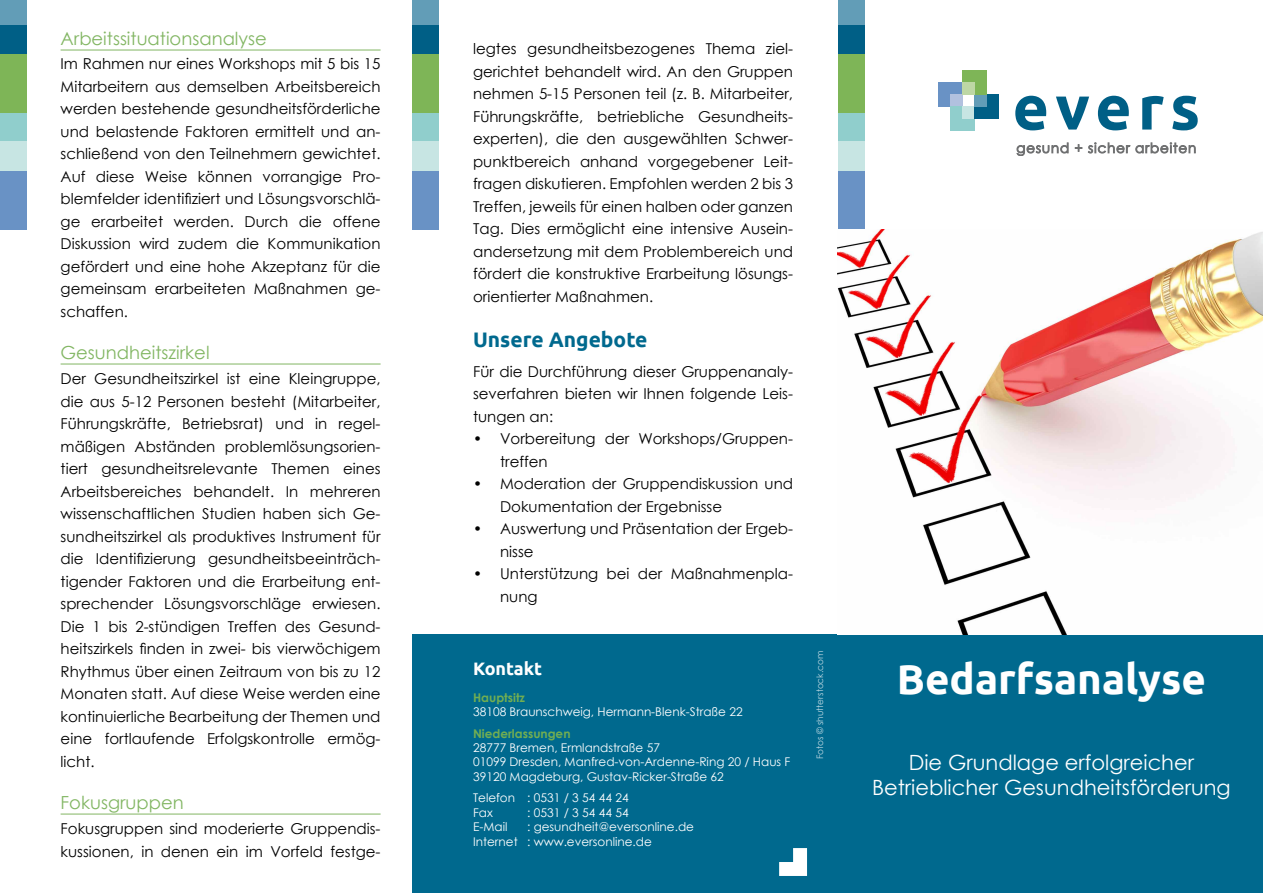
<style>
.page{position:relative;width:1263px;height:893px;background:#fff}
.page>*{position:absolute;margin:0;border:0;box-sizing:border-box;transform-origin:0 0}
.t1{font:700 42px "Ubuntu";color:#fff}
.t2{font:21px/25.2px "Century Gothic";color:#fff;text-align:center}
.t3{font:700 21px "Ubuntu";color:#00698e}
.t4{font:18px "Century Gothic";color:#82b663}
.t5{font:700 18px "Ubuntu";letter-spacing:-.005em;color:#fff}
.t6{font:15px/22.5px "Century Gothic";color:#000}
.t7{font:12px/14.4px "Century Gothic";color:#fff}
.t8{font:700 12px "Century Gothic";color:#71ae52}
.t9{font:9px "Century Gothic";color:#fff}
</style>
<div class="page">
<div style="left:412px;top:171px;width:27px;height:59px;background:#6992c5"></div>
<div style="left:412px;top:113px;width:27px;height:29px;background:#90cecc"></div>
<div style="left:412px;top:142px;width:27px;height:29px;background:#c7e5e3"></div>
<div style="left:412px;top:25px;width:27px;height:29px;background:#005f86"></div>
<div style="left:412px;top:0;width:27px;height:25px;background:#629db7"></div>
<div style="left:412px;top:54px;width:27px;height:59px;background:#7eb557"></div>
<div style="left:0;top:171px;width:27px;height:58px;background:#6992c5"></div>
<div style="left:0;top:113px;width:27px;height:29px;background:#90cecc"></div>
<div style="left:0;top:142px;width:27px;height:29px;background:#c7e5e3"></div>
<div style="left:0;top:25px;width:27px;height:29px;background:#005f86"></div>
<div style="left:0;top:0;width:27px;height:25px;background:#629db7"></div>
<div style="left:0;top:54px;width:27px;height:59px;background:#7eb557"></div>
<div style="left:838px;top:171px;width:26px;height:59px;background:#6992c5"></div>
<div style="left:838px;top:113px;width:26px;height:29px;background:#90cecc"></div>
<div style="left:838px;top:142px;width:26px;height:29px;background:#c7e5e3"></div>
<div style="left:838px;top:25px;width:26px;height:29px;background:#005f86"></div>
<div style="left:838px;top:0;width:26px;height:25px;background:#629db7"></div>
<div style="left:838px;top:54px;width:26px;height:59px;background:#7eb557"></div>
<svg style="left:1016px;top:142px;width:52px;height:14px"></svg>
<svg style="left:1075px;top:144px;width:7px;height:8px"></svg>
<svg style="left:1088px;top:142px;width:108px;height:12px"></svg>
<svg style="left:962px;top:94px;width:12px;height:12px"></svg>
<div style="left:938px;top:82px;width:24px;height:24px;background:#6992c5"></div>
<div style="left:950px;top:94px;width:12px;height:12px;background:#b2c1df"></div>
<div style="left:950px;top:106px;width:24px;height:24px;background:#90cecc"></div>
<div style="left:962px;top:106px;width:12px;height:12px;background:#c7e5e3"></div>
<div style="left:974px;top:94px;width:24px;height:24px;background:#005f86"></div>
<div style="left:974px;top:94px;width:12px;height:12px;background:#629db7"></div>
<div style="left:962px;top:70px;width:24px;height:24px;background:#7eb557"></div>
<div style="left:962px;top:82px;width:12px;height:12px;background:#bdd7a5"></div>
<svg style="left:1015px;top:96px;width:31px;height:34px"></svg>
<svg style="left:1056px;top:97px;width:33px;height:33px"></svg>
<svg style="left:1098px;top:96px;width:31px;height:34px"></svg>
<svg style="left:1142px;top:96px;width:22px;height:34px"></svg>
<svg style="left:1172px;top:96px;width:26px;height:34px"></svg>
<div style="left:412px;top:634px;width:851px;height:259px;background:#00698e"></div>
<img style="left:838px;top:229px;width:425px;height:405px">
<hr style="left:61px;top:50px;width:320px;height:1px;background:#82b663">
<hr style="left:61px;top:364px;width:320px;height:1px;background:#82b663">
<hr style="left:61px;top:814px;width:320px;height:1px;background:#82b663">
<svg style="left:779px;top:848px;width:28px;height:28px"></svg>
<p class="t4" style="left:61px;top:26px;width:208px">Arbeitssituationsanalyse</p>
<p class="t6" style="left:61px;top:52px;width:321px;text-align:justify">Im Rahmen nur eines Workshops mit 5 bis 15<br>Mitarbeitern aus demselben Arbeitsbereich werden bestehende gesundheitsförderliche und belastende Faktoren ermittelt und an&shy;schließend von den Teilnehmern gewichtet.<br>Auf diese Weise können vorrangige Pro&shy;blemfelder identifiziert und Lösungsvorschlä&shy;ge erarbeitet werden. Durch die offene Diskussion wird zudem die Kommunikation gefördert und eine hohe Akzeptanz für die gemeinsam erarbeiteten Maßnahmen ge&shy;schaffen.</p>
<p class="t4" style="left:61px;top:340px;width:151px">Gesundheitszirkel</p>
<p class="t6" style="left:61px;top:367px;width:321px;text-align:justify">Der Gesundheitszirkel ist eine Kleingruppe, die aus 5-12 Personen besteht (Mitarbeiter, Führungskräfte, Betriebsrat) und in regel&shy;mäßigen Abständen problemlösungsorien&shy;tiert gesundheitsrelevante Themen eines Arbeitsbereiches behandelt. In mehreren wissenschaftlichen Studien haben sich Ge&shy;sundheitszirkel als produktives Instrument für die Identifizierung gesundheitsbeeinträch&shy;tigender Faktoren und die Erarbeitung ent&shy;sprechender Lösungsvorschläge erwiesen.<br>Die 1 bis 2-stündigen Treffen des Gesund&shy;heitszirkels finden in zwei- bis vierwöchigem Rhythmus über einen Zeitraum von bis zu 12<br>Monaten statt. Auf diese Weise werden eine kontinuierliche Bearbeitung der Themen und eine fortlaufende Erfolgskontrolle ermög&shy;licht.</p>
<p class="t4" style="left:61px;top:790px;width:125px">Fokusgruppen</p>
<p class="t6" style="left:61px;top:817px;width:321px">Fokusgruppen sind moderierte Gruppendis&shy;kussionen, in denen ein im Vorfeld festge-</p>
<p class="t6" style="left:473px;top:37px;width:321px;text-align:justify">legtes gesundheitsbezogenes Thema ziel&shy;gerichtet behandelt wird. An den Gruppen nehmen 5-15 Personen teil (z. B. Mitarbeiter, Führungskräfte, betriebliche Gesundheits&shy;experten), die den ausgewählten Schwer&shy;punktbereich anhand vorgegebener Leit&shy;fragen diskutieren. Empfohlen werden 2 bis 3<br>Treffen, jeweils für einen halben oder ganzen Tag. Dies ermöglicht eine intensive Ausein&shy;andersetzung mit dem Problembereich und fördert die konstruktive Erarbeitung lösungs&shy;orientierter Maßnahmen.</p>
<h2 class="t3" style="left:473px;top:326px;width:176px">Unsere Angebote</h2>
<p class="t6" style="left:473px;top:360px;width:321px;text-align:justify">Für die Durchführung dieser Gruppenanaly&shy;severfahren bieten wir Ihnen folgende Leis&shy;tungen an:</p>
<p class="t6" style="left:500px;top:427px;width:294px;text-indent:-27px">• Vorbereitung der Workshops/Gruppen&shy;treffen</p>
<p class="t6" style="left:500px;top:472px;width:294px;text-indent:-27px">• Moderation der Gruppendiskussion und<br>Dokumentation der Ergebnisse</p>
<p class="t6" style="left:500px;top:517px;width:294px;text-indent:-27px">• Auswertung und Präsentation der Ergeb&shy;nisse</p>
<p class="t6" style="left:500px;top:562px;width:294px;text-indent:-27px">• Unterstützung bei der Maßnahmenpla&shy;nung</p>
<p class="t5" style="left:473px;top:658px;width:70px">Kontakt</p>
<p class="t9" style="left:814px;top:759px;width:110px;rotate:-90deg">Fotos © shutterstock.com</p>
<p class="t8" style="left:473px;top:688px;width:54px">Hauptsitz</p>
<p class="t7" style="left:473px;top:704px;width:271px">38108 Braunschweig, Hermann-Blenk-Straße 22</p>
<p class="t8" style="left:473px;top:724px;width:99px">Niederlassungen</p>
<p class="t7" style="left:473px;top:740px;width:319px">28777 Bremen, Ermlandstraße 57<br>01099 Dresden, Manfred-von-Ardenne-Ring 20 / Haus F<br>39120 Magdeburg, Gustav-Ricker-Straße 62</p>
<p class="t7" style="left:473px;top:791px;width:157px">Telefon : 0531 / 3 54 44 24<br>Fax</p>
<p class="t7" style="left:527px;top:805px;width:103px">: 0531 / 3 54 44 54</p>
<p class="t7" style="left:473px;top:819px;width:222px;text-indent:54px">: gesundheit@eversonline.de<br>Internet : www.eversonline.de</p>
<p class="t7" style="left:473px;top:819px;width:36px">E-Mail</p>
<h1 class="t1" style="left:897px;top:654px;width:311px">Bedarfsanalyse</h1>
<h2 class="t2" style="left:872px;top:749px;width:360px">Die Grundlage erfolgreicher<br>Betrieblicher Gesundheitsförderung</h2>
</div>
